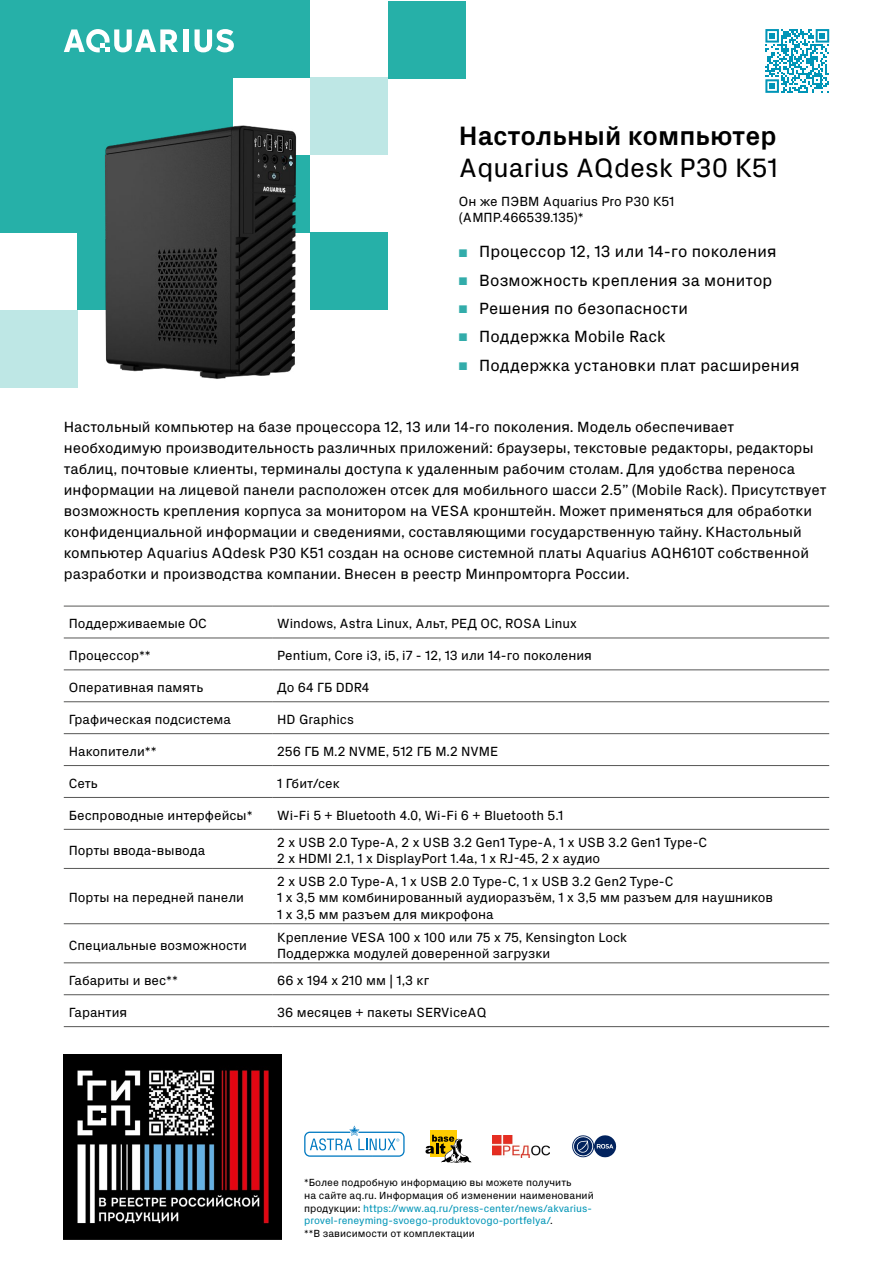
<style>
.page{position:relative;width:893px;height:1263px;background:#fff}
.page>*{position:absolute;margin:0;border:0;box-sizing:border-box;transform-origin:0 0}
.t1{font:27px "Aquariusfont";color:#000}
.t2{font:700 27px "Aquariusfont";color:#000}
.t3{font:16.5px "Aquariusfont";letter-spacing:.005em;color:#000}
.t4{font:15px/21px "Aquariusfont";color:#000}
.t5{font:13.5px/16.2px "Aquariusfont";color:#000}
.t6{font:10.5px/12.6px "Aquariusfont";color:#000}
.s1{font-family:"Arial";color:#32acaa}
.s2{color:#0095b7}
</style>
<div class="page">
<div style="left:0;top:0;width:78px;height:78px;background:#26b0a8"></div>
<div style="left:78px;top:0;width:77px;height:78px;background:#26b0a8"></div>
<div style="left:155px;top:0;width:78px;height:78px;background:#26b0a8"></div>
<div style="left:0;top:78px;width:78px;height:77px;background:#26b0a8"></div>
<div style="left:78px;top:78px;width:77px;height:77px;background:#26b0a8"></div>
<div style="left:155px;top:78px;width:78px;height:77px;background:#26b0a8"></div>
<div style="left:0;top:155px;width:78px;height:78px;background:#26b0a8"></div>
<div style="left:310px;top:233px;width:78px;height:77px;background:#26b0a8"></div>
<div style="left:233px;top:0;width:77px;height:78px;background:#26b0a8"></div>
<div style="left:310px;top:78px;width:78px;height:77px;background:#bee7e5"></div>
<div style="left:183px;top:29px;width:5px;height:23px;background:#fff"></div>
<svg style="left:195px;top:29px;width:39px;height:23px"></svg>
<svg style="left:64px;top:29px;width:114px;height:23px"></svg>
<div style="left:0;top:310px;width:78px;height:78px;background:#bee7e5"></div>
<div style="left:388px;top:1px;width:77px;height:77px;background:#26b0a8"></div>
<svg style="left:64px;top:637px;width:765px;height:359px"></svg>
<hr style="left:64px;top:606px;width:208px;height:1px;background:#575756">
<hr style="left:272px;top:606px;width:557px;height:1px;background:#575756">
<hr style="left:64px;top:638px;width:208px;height:1px;background:#575756">
<hr style="left:272px;top:638px;width:557px;height:1px;background:#575756">
<hr style="left:64px;top:669px;width:208px;height:1px;background:#575756">
<hr style="left:272px;top:669px;width:557px;height:1px;background:#575756">
<hr style="left:64px;top:701px;width:208px;height:1px;background:#575756">
<hr style="left:272px;top:701px;width:557px;height:1px;background:#575756">
<hr style="left:64px;top:733px;width:208px;height:1px;background:#575756">
<hr style="left:272px;top:733px;width:557px;height:1px;background:#575756">
<hr style="left:64px;top:765px;width:208px;height:1px;background:#575756">
<hr style="left:272px;top:765px;width:557px;height:1px;background:#575756">
<hr style="left:64px;top:797px;width:208px;height:1px;background:#575756">
<hr style="left:272px;top:797px;width:557px;height:1px;background:#575756">
<hr style="left:64px;top:829px;width:208px;height:1px;background:#575756">
<hr style="left:272px;top:829px;width:557px;height:1px;background:#575756">
<hr style="left:64px;top:868px;width:208px;height:1px;background:#575756">
<hr style="left:272px;top:868px;width:557px;height:1px;background:#575756">
<hr style="left:64px;top:923px;width:208px;height:1px;background:#575756">
<hr style="left:272px;top:923px;width:557px;height:1px;background:#575756">
<hr style="left:64px;top:962px;width:208px;height:1px;background:#575756">
<hr style="left:272px;top:962px;width:557px;height:1px;background:#575756">
<hr style="left:64px;top:994px;width:208px;height:1px;background:#575756">
<hr style="left:272px;top:994px;width:557px;height:1px;background:#575756">
<hr style="left:64px;top:1026px;width:208px;height:1px;background:#575756">
<hr style="left:272px;top:1026px;width:557px;height:1px;background:#575756">
<img style="left:77px;top:125px;width:266px;height:254px">
<svg style="left:765px;top:29px;width:64px;height:64px"></svg>
<svg style="left:572px;top:1135px;width:44px;height:22px"></svg>
<img style="left:492px;top:1135px;width:57px;height:22px">
<div style="left:430px;top:1130px;width:27px;height:27px;background:#fc0"></div>
<svg style="left:425px;top:1135px;width:46px;height:28px"></svg>
<svg style="left:304px;top:1125px;width:101px;height:32px"></svg>
<img style="left:64px;top:1054px;width:217px;height:185px">
<h1 class="t2" style="left:459px;top:117px;width:320px">Настольный компьютер</h1>
<h1 class="t1" style="left:459px;top:150px;width:321px">Aquarius AQdesk P30 K51</h1>
<p class="t5" style="left:459px;top:192px;width:217px">Он же ПЭВМ Aquarius Pro P30 K51 (АМПР.466539.135)*</p>
<p class="t3" style="left:458px;top:240px;width:320px"><span class="s1">■</span> Процессор 12, 13 или 14-го поколения</p>
<p class="t3" style="left:458px;top:269px;width:316px"><span class="s1">■</span> Возможность крепления за монитор</p>
<p class="t3" style="left:458px;top:297px;width:232px"><span class="s1">■</span> Решения по безопасности</p>
<p class="t3" style="left:458px;top:325px;width:209px"><span class="s1">■</span> Поддержка Mobile Rack</p>
<p class="t3" style="left:458px;top:353px;width:343px"><span class="s1">■</span> Поддержка установки плат расширения</p>
<p class="t4" style="left:64px;top:415px;width:764px">Настольный компьютер на базе процессора 12, 13 или 14-го поколения. Модель обеспечивает необходимую производительность различных приложений: браузеры, текстовые редакторы, редакторы таблиц, почтовые клиенты, терминалы доступа к удаленным рабочим столам. Для удобства переноса информации на лицевой панели расположен отсек для мобильного шасси 2.5” (Mobile Rack). Присутствует возможность крепления корпуса за монитором на VESA кронштейн. Может применяться для обработки конфиденциальной информации и сведениями, составляющими государственную тайну. КНастольный компьютер Aquarius AQdesk P30 K51 создан на основе системной платы Aquarius AQH610T собственной разработки и производства компании. Внесен в реестр Минпромторга России.</p>
<p class="t5" style="left:69px;top:615px;width:139px">Поддерживаемые ОС</p>
<p class="t5" style="left:277px;top:615px;width:301px">Windows, Astra Linux, Альт, РЕД ОС, ROSA Linux</p>
<p class="t5" style="left:69px;top:647px;width:83px">Процессор**</p>
<p class="t5" style="left:277px;top:647px;width:316px">Pentium, Core i3, i5, i7 - 12, 13 или 14-го поколения</p>
<p class="t5" style="left:69px;top:679px;width:136px">Оперативная память</p>
<p class="t5" style="left:277px;top:679px;width:94px">До 64 ГБ DDR4</p>
<p class="t5" style="left:69px;top:711px;width:164px">Графическая подсистема</p>
<p class="t5" style="left:277px;top:711px;width:78px">HD Graphics</p>
<p class="t5" style="left:69px;top:743px;width:89px">Накопители**</p>
<p class="t5" style="left:277px;top:743px;width:223px">256 ГБ M.2 NVME, 512 ГБ M.2 NVME</p>
<p class="t5" style="left:69px;top:774px;width:30px">Сеть</p>
<p class="t5" style="left:277px;top:774px;width:64px">1 Гбит/сек</p>
<p class="t5" style="left:69px;top:806px;width:185px">Беспроводные интерфейсы*</p>
<p class="t5" style="left:277px;top:806px;width:287px">Wi-Fi 5 + Bluetooth 4.0, Wi-Fi 6 + Bluetooth 5.1</p>
<p class="t5" style="left:69px;top:842px;width:138px">Порты ввода-вывода</p>
<p class="t5" style="left:277px;top:834px;width:431px">2 x USB 2.0 Type-A, 2 x USB 3.2 Gen1 Type-A, 1 x USB 3.2 Gen1 Type-C<br>2 x HDMI 2.1, 1 x DisplayPort 1.4a, 1 x RJ-45, 2 х аудио</p>
<p class="t5" style="left:69px;top:889px;width:177px">Порты на передней панели</p>
<p class="t5" style="left:277px;top:873px;width:497px">2 x USB 2.0 Type-A, 1 х USB 2.0 Type-C, 1 x USB 3.2 Gen2 Type-C<br>1 х 3,5 мм комбинированный аудиоразъём, 1 х 3,5 мм разъем для наушников<br>1 х 3,5 мм разъем для микрофона</p>
<p class="t5" style="left:69px;top:936px;width:180px">Специальные возможности</p>
<p class="t5" style="left:277px;top:928px;width:351px">Крепление VESA 100 х 100 или 75 х 75, Kensington Lock<br>Поддержка модулей доверенной загрузки</p>
<p class="t5" style="left:69px;top:972px;width:111px">Габариты и вес**</p>
<p class="t5" style="left:277px;top:972px;width:154px">66 х 194 х 210 мм | 1,3 кг</p>
<p class="t5" style="left:69px;top:1004px;width:60px">Гарантия</p>
<p class="t5" style="left:277px;top:1004px;width:211px">36 месяцев + пакеты SERViceAQ</p>
<p class="t6" style="left:304px;top:1176px;width:291px">*Более подробную информацию вы можете получить<br>на сайте aq.ru. Информация об изменении наименований продукции: <span class="s2">https://www.aq.ru/press-center/news/akvarius&shy;provel-reneyming-svoego-produktovogo-portfelya/</span>.<br>**В зависимости от комплектации</p>
</div>
